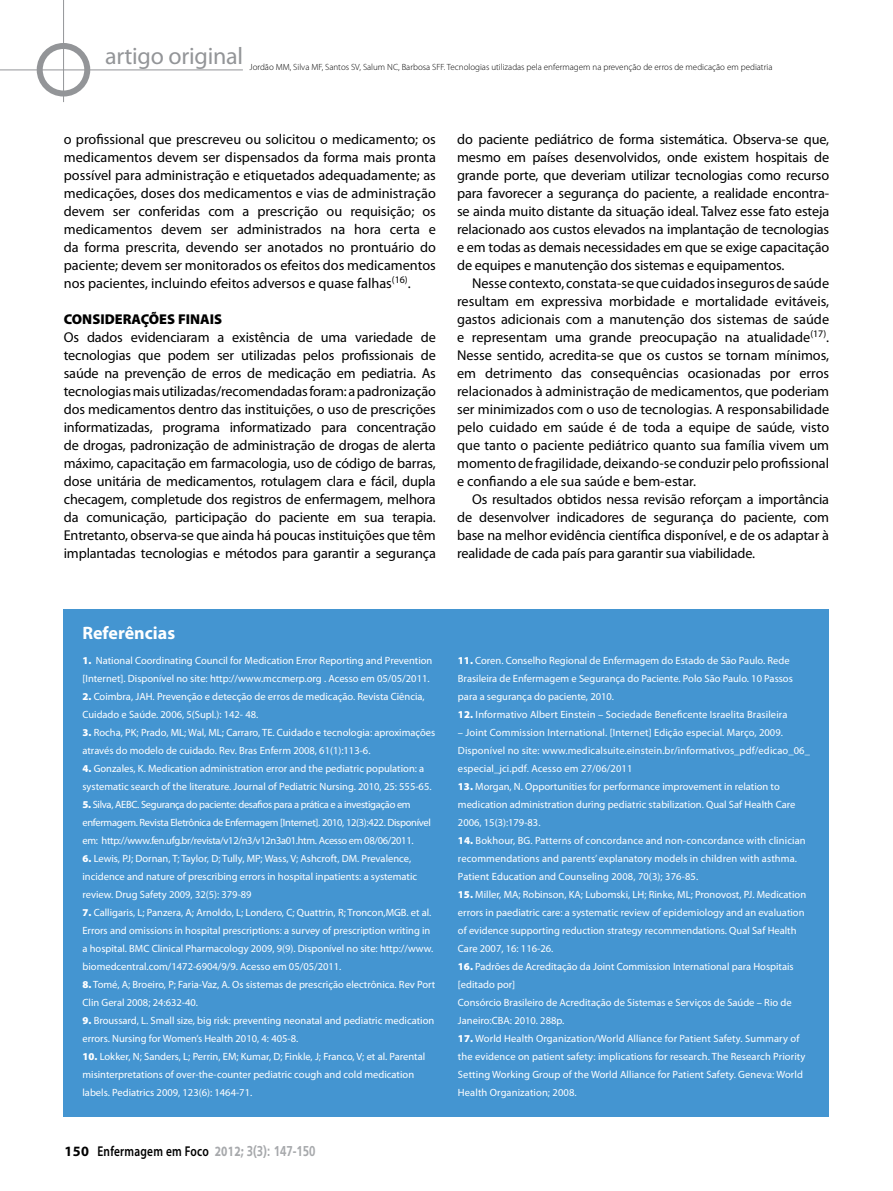
<style>
.page{position:relative;width:893px;height:1191px;background:#fff}
.page>*{position:absolute;margin:0;border:0;box-sizing:border-box;transform-origin:0 0}
.t1{font:24px "Myriad Pro";letter-spacing:-.01em;color:#939598}
.t2{font:700 18px "Myriad Pro";color:#fff}
.t3{font:14.25px/18px "Myriad Pro";letter-spacing:-.01em;color:#000;text-align:justify}
.t4{font:600 14.25px "Myriad Pro";letter-spacing:.02em;color:#000;scale:.8 1}
.t5{font:900 14.25px "Myriad Pro";color:#000}
.t6{font:10.5px/18px "Myriad Pro";color:#fff}
.t7{font:10.5px/18px "Myriad Pro";letter-spacing:-.03em;color:#fff}
.t8{font:300 9px "Myriad Pro";color:#000}
.s1{font-weight:900}
.s2{font-weight:700}
.s3{font-weight:700;color:#a7a9ac}
.s4{font-family:"Frutiger";font-weight:700;color:#a7a9ac}
</style>
<div class="page">
<svg style="left:40px;top:46px;width:47px;height:47px"></svg>
<div style="left:37px;top:43px;width:53px;height:53px;border:6px solid #939598;border-radius:50%"></div>
<hr style="left:0;top:70px;width:243px;height:1px;background:#939598">
<hr style="left:63px;top:0;width:1px;height:102px;background:#939598">
<div style="left:64px;top:609px;width:765px;height:507px;background:#4495d1"></div>
<h1 class="t1" style="left:105px;top:41px;width:140px">artigo original</h1>
<p class="t8" style="left:250px;top:62px;width:524px">Jordão MM, Silva MF, Santos SV, Salum NC, Barbosa SFF. Tecnologias utilizadas pela enfermagem na prevenção de erros de medicação em pediatria</p>
<p class="t3" style="left:64px;top:130px;width:374px">o profissional que prescreveu ou solicitou o medicamento; os medicamentos devem ser dispensados da forma mais pronta possível para administração e etiquetados adequadamente; as medicações, doses dos medicamentos e vias de administração devem ser conferidas com a prescrição ou requisição; os medicamentos devem ser administrados na hora certa e da forma prescrita, devendo ser anotados no prontuário do paciente; devem ser monitorados os efeitos dos medicamentos nos pacientes, incluindo efeitos adversos e quase falhas<sup>(16)</sup>.</p>
<h3 class="t5" style="left:64px;top:310px;width:160px">CONSIDERAÇÕES FINAIS</h3>
<p class="t3" style="left:64px;top:328px;width:374px">Os dados evidenciaram a existência de uma variedade de tecnologias que podem ser utilizadas pelos profissionais de saúde na prevenção de erros de medicação em pediatria. As tecnologias mais utilizadas/recomendadas foram: a padronização dos medicamentos dentro das instituições, o uso de prescrições informatizadas, programa informatizado para concentração de drogas, padronização de administração de drogas de alerta máximo, capacitação em farmacologia, uso de código de barras, dose unitária de medicamentos, rotulagem clara e fácil, dupla checagem, completude dos registros de enfermagem, melhora da comunicação, participação do paciente em sua terapia.<br>Entretanto, observa-se que ainda há poucas instituições que têm implantadas tecnologias e métodos para garantir a segurança</p>
<p class="t3" style="left:457px;top:130px;width:374px">do paciente pediátrico de forma sistemática. Observa-se que, mesmo em países desenvolvidos, onde existem hospitais de grande porte, que deveriam utilizar tecnologias como recurso para favorecer a segurança do paciente, a realidade encontra&shy;se ainda muito distante da situação ideal. Talvez esse fato esteja relacionado aos custos elevados na implantação de tecnologias e em todas as demais necessidades em que se exige capacitação de equipes e manutenção dos sistemas e equipamentos.</p>
<p class="t3" style="left:457px;top:274px;width:374px;text-indent:15px">Nesse contexto, constata-se que cuidados inseguros de saúde resultam em expressiva morbidade e mortalidade evitáveis, gastos adicionais com a manutenção dos sistemas de saúde e representam uma grande preocupação na atualidade<sup>(17)</sup>.<br>Nesse sentido, acredita-se que os custos se tornam mínimos, em detrimento das consequências ocasionadas por erros relacionados à administração de medicamentos, que poderiam ser minimizados com o uso de tecnologias. A responsabilidade pelo cuidado em saúde é de toda a equipe de saúde, visto que tanto o paciente pediátrico quanto sua família vivem um momento de fragilidade, deixando-se conduzir pelo profissional e confiando a ele sua saúde e bem-estar.</p>
<p class="t3" style="left:457px;top:490px;width:374px;text-indent:15px">Os resultados obtidos nessa revisão reforçam a importância de desenvolver indicadores de segurança do paciente, com base na melhor evidência científica disponível, e de os adaptar à realidade de cada país para garantir sua viabilidade.</p>
<h2 class="t2" style="left:82px;top:621px;width:94px">Referências</h2>
<p class="t6" style="left:82px;top:651px;width:351px"><span class="s1">1.</span> National Coordinating Council for Medication Error Reporting and Prevention [Internet]. Disponível no site: http://www.mccmerp.org . Acesso em 05/05/2011.</p>
<p class="t6" style="left:82px;top:687px;width:344px"><span class="s1">2.</span> Coimbra, JAH. Prevenção e detecção de erros de medicação. Revista Ciência,<br>Cuidado e Saúde. 2006, 5(Supl.): 142- 48.</p>
<p class="t6" style="left:82px;top:723px;width:354px"><span class="s1">3.</span> Rocha, PK; Prado, ML; Wal, ML; Carraro, TE. Cuidado e tecnologia: aproximações através do modelo de cuidado. Rev. Bras Enferm 2008, 61(1):113-6.</p>
<p class="t6" style="left:82px;top:759px;width:351px"><span class="s1">4.</span> Gonzales, K. Medication administration error and the pediatric population: a systematic search of the literature. Journal of Pediatric Nursing. 2010, 25: 555-65.</p>
<p class="t7" style="left:82px;top:795px;width:350px"><span class="s1">5.</span> Silva, AEBC. Segurança do paciente: desafios para a prática e a investigação em enfermagem. Revista Eletrônica de Enfermagem [Internet]. 2010, 12(3):422. Disponível em: http://www.fen.ufg.br/revista/v12/n3/v12n3a01.htm. Acesso em 08/06/2011.</p>
<p class="t6" style="left:82px;top:849px;width:336px"><span class="s1">6.</span> Lewis, PJ; Dornan, T; Taylor, D; Tully, MP; Wass, V; Ashcroft, DM. Prevalence, incidence and nature of prescribing errors in hospital inpatients: a systematic review. Drug Safety 2009, 32(5): 379-89</p>
<p class="t6" style="left:82px;top:903px;width:352px"><span class="s1">7.</span> Calligaris, L; Panzera, A; Arnoldo, L; Londero, C; Quattrin, R; Troncon,MGB. et al.<br>Errors and omissions in hospital prescriptions: a survey of prescription writing in a hospital. BMC Clinical Pharmacology 2009, 9(9). Disponível no site: http://www. biomedcentral.com/1472-6904/9/9. Acesso em 05/05/2011.</p>
<p class="t6" style="left:82px;top:975px;width:354px"><span class="s1">8.</span> Tomé, A; Broeiro, P; Faria-Vaz, A. Os sistemas de prescrição electrônica. Rev Port<br>Clin Geral 2008; 24:632-40.</p>
<p class="t6" style="left:82px;top:1011px;width:353px"><span class="s1">9.</span> Broussard, L. Small size, big risk: preventing neonatal and pediatric medication errors. Nursing for Women’s Health 2010, 4: 405-8.</p>
<p class="t6" style="left:82px;top:1047px;width:344px"><span class="s1">10.</span> Lokker, N; Sanders, L; Perrin, EM; Kumar, D; Finkle, J; Franco, V; et al. Parental misinterpretations of over-the-counter pediatric cough and cold medication labels. Pediatrics 2009, 123(6): 1464-71.</p>
<h3 class="t4" style="left:65px;top:1141px;width:315px"><span class="s2">150</span> Enfermagem em Foco <span class="s3">2012;</span> <span class="s4">3(3): 147-150</span></h3>
<p class="t6" style="left:458px;top:651px;width:336px"><span class="s1">11.</span> Coren. Conselho Regional de Enfermagem do Estado de São Paulo. Rede<br>Brasileira de Enfermagem e Segurança do Paciente. Polo São Paulo. 10 Passos para a segurança do paciente, 2010.</p>
<p class="t6" style="left:458px;top:705px;width:331px"><span class="s1">12.</span> Informativo Albert Einstein – Sociedade Beneficente Israelita Brasileira</p>
<p class="t6" style="left:458px;top:723px;width:354px">– Joint Commission International. [Internet] Edição especial. Março, 2009.<br>Disponível no site: www.medicalsuite.einstein.br/informativos_pdf/edicao_06_ especial_jci.pdf. Acesso em 27/06/2011</p>
<p class="t6" style="left:458px;top:777px;width:339px"><span class="s1">13.</span> Morgan, N. Opportunities for performance improvement in relation to medication administration during pediatric stabilization. Qual Saf Health Care<br>2006, 15(3):179-83.</p>
<p class="t6" style="left:458px;top:831px;width:349px"><span class="s1">14.</span> Bokhour, BG. Patterns of concordance and non-concordance with clinician recommendations and parents’ explanatory models in children with asthma.<br>Patient Education and Counseling 2008, 70(3); 376-85.</p>
<p class="t6" style="left:458px;top:885px;width:350px"><span class="s1">15.</span> Miller, MA; Robinson, KA; Lubomski, LH; Rinke, ML; Pronovost, PJ. Medication errors in paediatric care: a systematic review of epidemiology and an evaluation of evidence supporting reduction strategy recommendations. Qual Saf Health Care 2007, 16: 116-26.</p>
<p class="t6" style="left:458px;top:957px;width:337px"><span class="s1">16.</span> Padrões de Acreditação da Joint Commission International para Hospitais [editado por]<br>Consórcio Brasileiro de Acreditação de Sistemas e Serviços de Saúde – Rio de Janeiro:CBA: 2010. 288p.</p>
<p class="t6" style="left:458px;top:1029px;width:349px"><span class="s1">17.</span> World Health Organization/World Alliance for Patient Safety. Summary of the evidence on patient safety: implications for research. The Research Priority Setting Working Group of the World Alliance for Patient Safety. Geneva: World Health Organization; 2008.</p>
</div>
